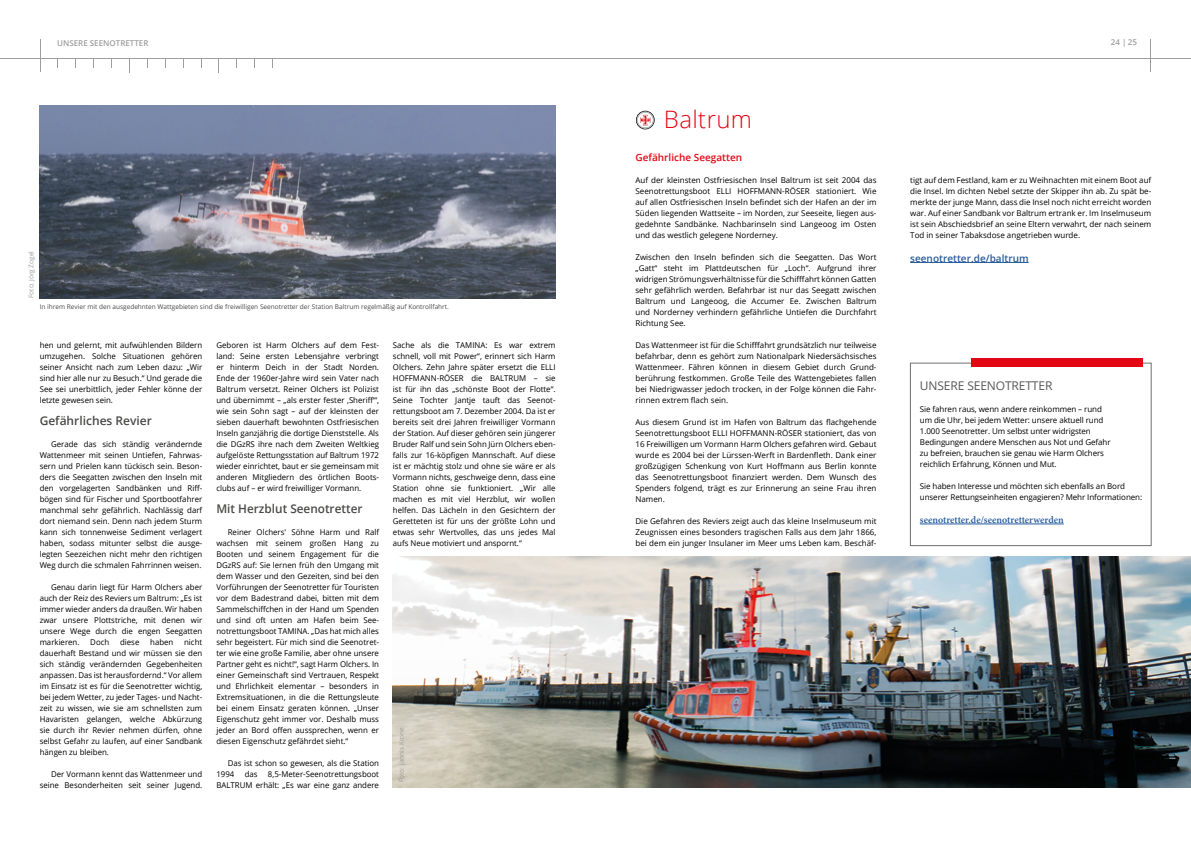
<style>
.page{position:relative;width:1191px;height:842px;background:#fff}
.page>*{position:absolute;margin:0;border:0;box-sizing:border-box;transform-origin:0 0}
.t1{font:300 24px "Open Sans";letter-spacing:.015em;color:#e30613}
.t2{font:600 12px "Open Sans";color:#4a4a49}
.t3{font:12px "Open Sans";letter-spacing:-.01em;color:#575756}
.t4{font:600 10px "Minion Pro";letter-spacing:-.005em;color:#275b9b}
.t5{font:600 10px "Open Sans";color:#275b9b}
.t6{font:600 10px "Open Sans";color:#e30613}
.t7{font:8px/11px "Open Sans";color:#000;text-align:justify}
.t8{font:600 8px "Open Sans";color:#9d9d9c}
.t9{font:6.5px "Open Sans";color:#4a4a49}
.t10{font:6.5px "Open Sans";color:#9d9d9c}
</style>
<div class="page">
<hr style="left:40px;top:40px;width:1px;height:32px;background:#9d9d9c">
<hr style="left:1150px;top:40px;width:1px;height:32px;background:#9d9d9c">
<svg style="left:129px;top:60px;width:1px;height:12px"></svg>
<hr style="left:0;top:59px;width:1191px;height:1px;background:#9d9d9c">
<img style="left:393px;top:557px;width:798px;height:231px">
<svg style="left:635px;top:110px;width:20px;height:20px"></svg>
<svg style="left:636px;top:111px;width:18px;height:18px"></svg>
<hr style="left:910px;top:262px;width:118px;height:1px;background:#275b9b">
<img style="left:40px;top:106px;width:516px;height:192px">
<div style="left:910px;top:363px;width:241px;height:183px;border:1px solid #706f6f"></div>
<hr style="left:920px;top:524px;width:143px;height:1px;background:#275b9b">
<div style="left:971px;top:359px;width:171px;height:8px;background:#e30613"></div>
<p class="t8" style="left:57px;top:37px;width:93px">UNSERE SEENOTRETTER</p>
<p class="t8" style="left:1110px;top:37px;width:28px">24 | 25</p>
<p class="t10" style="left:27px;top:298px;width:48px;rotate:-90deg">Foto: Jörg Zogel</p>
<p class="t9" style="left:40px;top:302px;width:411px">In ihrem Revier mit den ausgedehnten Wattgebieten sind die freiwilligen Seenotretter der Station Baltrum regelmäßig auf Kontrollfahrt.</p>
<p class="t7" style="left:40px;top:339px;width:164px">hen und gelernt, mit aufwühlenden Bildern umzugehen. Solche Situationen gehören seiner Ansicht nach zum Leben dazu: „Wir sind hier alle nur zu Besuch.“ Und gerade die See sei unerbittlich, jeder Fehler könne der letzte gewesen sein.</p>
<h2 class="t2" style="left:40px;top:412px;width:114px">Gefährliches Revier</h2>
<p class="t7" style="left:40px;top:438px;width:164px;text-indent:11px">Gerade das sich ständig verändernde Wattenmeer mit seinen Untiefen, Fahrwas&shy;sern und Prielen kann tückisch sein. Beson&shy;ders die Seegatten zwischen den Inseln mit den vorgelagerten Sandbänken und Riff&shy;bögen sind für Fischer und Sportbootfahrer manchmal sehr gefährlich. Nachlässig darf dort niemand sein. Denn nach jedem Sturm kann sich tonnenweise Sediment verlagert haben, sodass mitunter selbst die ausge&shy;legten Seezeichen nicht mehr den richtigen Weg durch die schmalen Fahrrinnen weisen.</p>
<p class="t7" style="left:40px;top:581px;width:164px;text-indent:11px">Genau darin liegt für Harm Olchers aber auch der Reiz des Reviers um Baltrum: „Es ist immer wieder anders da draußen. Wir haben zwar unsere Plottstriche, mit denen wir unsere Wege durch die engen Seegatten markieren.</p>
<p class="t7" style="left:40px;top:636px;width:164px;text-indent:144px">nicht dauerhaft Bestand und wir müssen sie den sich ständig verändernden Gegebenheiten anpassen. Das ist herausfordernd.“ Vor allem im Einsatz ist es für die Seenotretter wichtig, bei jedem Wetter, zu jeder Tages- und Nacht&shy;zeit zu wissen, wie sie am schnellsten zum Havaristen gelangen, welche Abkürzung sie durch ihr Revier nehmen dürfen, ohne selbst Gefahr zu laufen, auf einer Sandbank hängen zu bleiben.</p>
<p class="t7" style="left:40px;top:768px;width:164px;text-align:right">Der Vormann kennt das Wattenmeer und seine Besonderheiten seit seiner Jugend.</p>
<p class="t7" style="left:90px;top:636px;width:20px">Doch</p>
<p class="t7" style="left:120px;top:636px;width:21px">diese</p>
<p class="t7" style="left:150px;top:636px;width:25px">haben</p>
<p class="t7" style="left:216px;top:339px;width:164px">Geboren ist Harm Olchers auf dem Fest&shy;land: Seine ersten Lebensjahre verbringt er hinterm Deich in der Stadt Norden.<br>Ende der 1960er-Jahre wird sein Vater nach Baltrum versetzt. Reiner Olchers ist Polizist und übernimmt – „als erster fester ‚Sheriff‘“, wie sein Sohn sagt – auf der kleinsten der sieben dauerhaft bewohnten Ostfriesischen Inseln ganzjährig die dortige Dienststelle. Als die DGzRS ihre nach dem Zweiten Weltkieg aufgelöste Rettungsstation auf Baltrum 1972 wieder einrichtet, baut er sie gemeinsam mit anderen Mitgliedern des örtlichen Boots&shy;clubs auf – er wird freiwilliger Vormann.</p>
<h2 class="t2" style="left:216px;top:500px;width:148px">Mit Herzblut Seenotretter</h2>
<p class="t7" style="left:216px;top:526px;width:164px;text-indent:11px">Reiner Olchers' Söhne Harm und Ralf wachsen mit seinem großen Hang zu Booten und seinem Engagement für die DGzRS auf: Sie lernen früh den Umgang mit dem Wasser und den Gezeiten, sind bei den Vorführungen der Seenotretter für Touristen vor dem Badestrand dabei, bitten mit dem Sammelschiffchen in der Hand um Spenden und sind oft unten am Hafen beim See&shy;notrettungsboot TAMINA. „Das hat mich alles sehr begeistert. Für mich sind die Seenotret&shy;ter wie eine große Familie, aber ohne unsere Partner geht es nicht!“, sagt Harm Olchers. In einer Gemeinschaft sind Vertrauen, Respekt und Ehrlichkeit elementar – besonders in Extremsituationen, in die die Rettungsleute bei einem Einsatz geraten können. „Unser Eigenschutz geht immer vor. Deshalb muss jeder an Bord offen aussprechen, wenn er diesen Eigenschutz gefährdet sieht.“</p>
<p class="t7" style="left:216px;top:757px;width:164px;text-indent:11px">Das ist schon so gewesen, als die Station<br>1994</p>
<p class="t7" style="left:216px;top:768px;width:164px;text-align:right">8,5-Meter-Seenotrettungsboot<br>BALTRUM erhält: „Es war eine ganz andere</p>
<p class="t7" style="left:245px;top:768px;width:14px">das</p>
<p class="t7" style="left:393px;top:339px;width:164px">Sache als die TAMINA: Es war extrem schnell, voll mit Power“, erinnert sich Harm Olchers. Zehn Jahre später ersetzt die ELLI HOFFMANN-RÖSER die BALTRUM – sie ist für ihn das „schönste Boot der Flotte“.<br>Seine Tochter Jantje tauft das Seenot&shy;rettungsboot am 7. Dezember 2004. Da ist er bereits seit drei Jahren freiwilliger Vormann der Station. Auf dieser gehören sein jüngerer Bruder Ralf und sein Sohn Jürn Olchers eben&shy;falls zur 16-köpfigen Mannschaft. Auf diese ist er mächtig stolz und ohne sie wäre er als Vormann nichts, geschweige denn, dass eine Station ohne sie funktioniert. „Wir alle machen es mit viel Herzblut, wir wollen helfen. Das Lächeln in den Gesichtern der Geretteten ist für uns der größte Lohn und etwas sehr Wertvolles, das uns jedes Mal aufs Neue motiviert und anspornt.“</p>
<p class="t10" style="left:397px;top:782px;width:56px;rotate:-90deg">Foto: Jannis Krone</p>
<h1 class="t1" style="left:664px;top:103px;width:90px">Baltrum</h1>
<p class="t6" style="left:635px;top:150px;width:108px">Gefährliche Seegatten</p>
<p class="t7" style="left:635px;top:174px;width:242px">Auf der kleinsten Ostfriesischen Insel Baltrum ist seit 2004 das Seenotrettungsboot ELLI HOFFMANN-RÖSER stationiert. Wie auf allen Ostfriesischen Inseln befindet sich der Hafen an der im Süden liegenden Wattseite – im Norden, zur Seeseite, liegen aus&shy;gedehnte Sandbänke. Nachbarinseln sind Langeoog im Osten und das westlich gelegene Norderney.</p>
<p class="t7" style="left:635px;top:251px;width:242px">Zwischen den Inseln befinden sich die Seegatten. Das Wort „Gatt“ steht im Plattdeutschen für „Loch“. Aufgrund ihrer widrigen Strömungsverhältnisse für die Schifffahrt können Gatten sehr gefährlich werden. Befahrbar ist nur das Seegatt zwischen Baltrum und Langeoog, die Accumer Ee. Zwischen Baltrum und Norderney verhindern gefährliche Untiefen die Durchfahrt Richtung See.</p>
<p class="t7" style="left:635px;top:339px;width:242px">Das Wattenmeer ist für die Schifffahrt grundsätzlich nur teilweise befahrbar, denn es gehört zum Nationalpark Niedersächsisches Wattenmeer. Fähren können in diesem Gebiet durch Grund&shy;berührung festkommen. Große Teile des Wattengebietes fallen bei Niedrigwasser jedoch trocken, in der Folge können die Fahr&shy;rinnen extrem flach sein.</p>
<p class="t7" style="left:635px;top:416px;width:242px">Aus diesem Grund ist im Hafen von Baltrum das flachgehende Seenotrettungsboot ELLI HOFFMANN-RÖSER stationiert, das von 16 Freiwilligen um Vormann Harm Olchers gefahren wird. Gebaut wurde es 2004 bei der Lürssen-Werft in Bardenfleth. Dank einer großzügigen Schenkung von Kurt Hoffmann aus Berlin konnte das Seenotrettungsboot finanziert werden. Dem Wunsch des Spenders folgend, trägt es zur Erinnerung an seine Frau ihren Namen.</p>
<p class="t7" style="left:635px;top:515px;width:242px">Die Gefahren des Reviers zeigt auch das kleine Inselmuseum mit Zeugnissen eines besonders tragischen Falls aus dem Jahr 1866, bei dem ein junger Insulaner im Meer ums Leben kam. Beschäf-</p>
<p class="t7" style="left:910px;top:174px;width:242px">tigt auf dem Festland, kam er zu Weihnachten mit einem Boot auf die Insel. Im dichten Nebel setzte der Skipper ihn ab. Zu spät be&shy;merkte der junge Mann, dass die Insel noch nicht erreicht worden war. Auf einer Sandbank vor Baltrum ertrank er. Im Inselmuseum ist sein Abschiedsbrief an seine Eltern verwahrt, der nach seinem Tod in seiner Tabaksdose angetrieben wurde.</p>
<p class="t5" style="left:910px;top:251px;width:120px">seenotretter.de/baltrum</p>
<h2 class="t3" style="left:920px;top:377px;width:134px">UNSERE SEENOTRETTER</h2>
<p class="t7" style="left:920px;top:403px;width:192px;text-align:left">Sie fahren raus, wenn andere reinkommen – rund um die Uhr, bei jedem Wetter: unsere aktuell rund 1.000 Seenotretter. Um selbst unter widrigsten Bedingungen andere Menschen aus Not und Gefahr zu befreien, brauchen sie genau wie Harm Olchers reichlich Erfahrung, Können und Mut.</p>
<p class="t7" style="left:920px;top:480px;width:224px">Sie haben Interesse und möchten sich ebenfalls an Bord unserer Rettungseinheiten engagieren? Mehr Informationen:</p>
<p class="t4" style="left:920px;top:513px;width:145px">seenotretter.de/seenotretterwerden</p>
</div>
